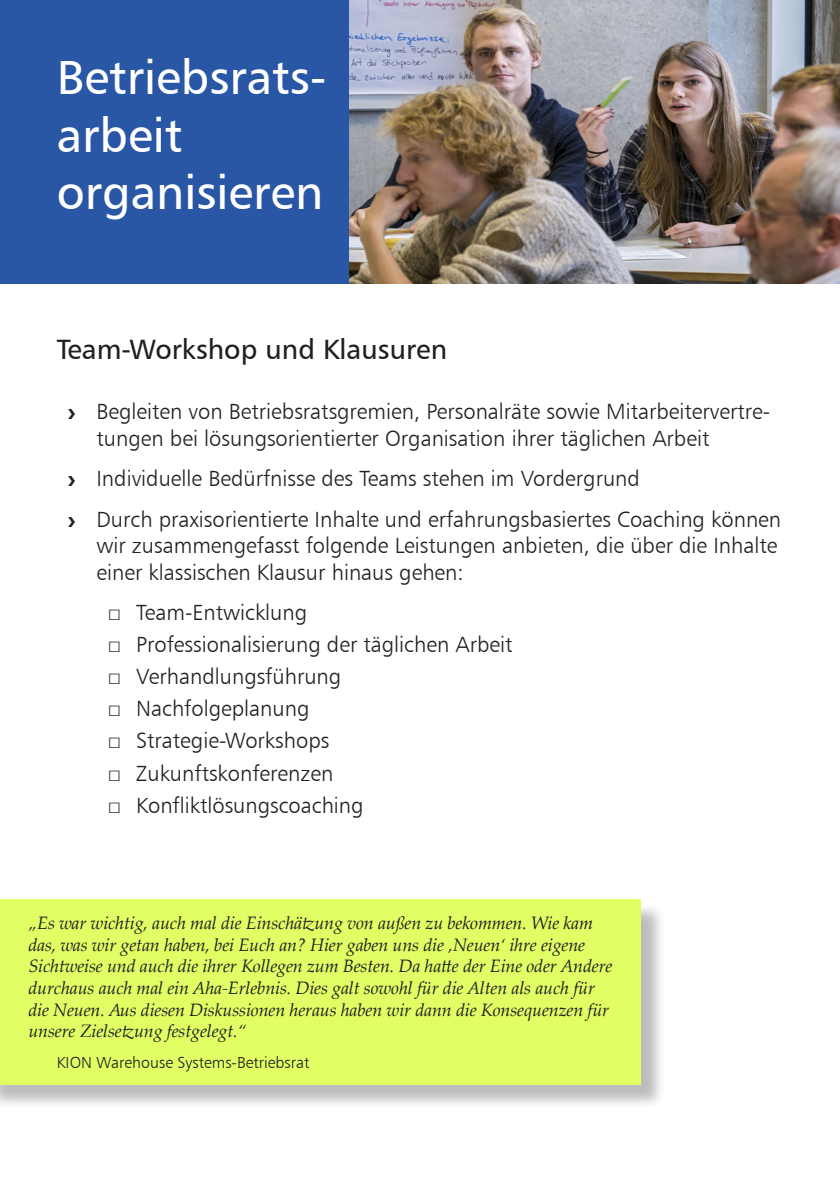
<style>
.page{position:relative;width:840px;height:1191px;background:#fff}
.page>*{position:absolute;margin:0;border:0;box-sizing:border-box;transform-origin:0 0}
.t1{font:48px/57.6px "Humanist 777 BT Roman B";color:#fff}
.Überschrift_1{font:28px "Humanist 777 BT Roman B";color:#231f20}
.t2{font:22px/26.4px "Humanist 777 BT Light B";color:#231f20}
.t3{font:italic 18px/21.6px "Palatino Linotype";letter-spacing:-.01em;color:#231f20}
.t4{font:16px "Humanist 777 BT Light B";color:#231f20}
.s1{font-family:"Gill Sans";font-weight:700}
.s2{font-family:"Palatino Linotype"}
</style>
<div class="page">
<div style="left:0;top:0;width:348px;height:283px;background:#2957a5"></div>
<div style="left:0;top:902px;width:665px;height:208px;background:#231f20;opacity:.3"></div>
<div style="left:0;top:899px;width:640px;height:185px;background:#e1ff64"></div>
<img style="left:349px;top:0;width:490px;height:283px">
<p class="t1" style="left:57px;top:47px;width:271px">Betriebsrats&shy;arbeit</p>
<p class="t1" style="left:57px;top:163px;width:268px">organisieren</p>
<p class="Überschrift_1" style="left:57px;top:331px;width:391px">Team-Workshop und Klausuren</p>
<p class="t2" style="left:96px;top:398px;width:675px;text-indent:-28px"><span class="s1">›</span> Begleiten von Betriebsratsgremien, Personalräte sowie Mitarbeitervertre&shy;tungen bei lösungsorientierter Organisation ihrer täglichen Arbeit</p>
<p class="t2" style="left:68px;top:465px;width:573px"><span class="s1">›</span> Individuelle Bedürfnisse des Teams stehen im Vordergrund</p>
<p class="t2" style="left:96px;top:505px;width:686px;text-indent:-28px"><span class="s1">›</span> Durch praxisorientierte Inhalte und erfahrungsbasiertes Coaching können wir zusammengefasst folgende Leistungen anbieten, die über die Inhalte einer klassischen Klausur hinaus gehen:</p>
<p class="t2" style="left:108px;top:599px;width:201px"><span class="s2">□</span> Team-Entwicklung</p>
<p class="t2" style="left:108px;top:631px;width:406px"><span class="s2">□</span> Professionalisierung der täglichen Arbeit</p>
<p class="t2" style="left:108px;top:663px;width:235px"><span class="s2">□</span> Verhandlungsführung</p>
<p class="t2" style="left:108px;top:695px;width:203px"><span class="s2">□</span> Nachfolgeplanung</p>
<p class="t2" style="left:108px;top:727px;width:223px"><span class="s2">□</span> Strategie-Workshops</p>
<p class="t2" style="left:108px;top:759px;width:227px"><span class="s2">□</span> Zukunftskonferenzen</p>
<p class="t2" style="left:108px;top:791px;width:257px"><span class="s2">□</span> Konfliktlösungscoaching</p>
<p class="t3" style="left:28px;top:911px;width:585px">„Es war wichtig, auch mal die Einschätzung von außen zu bekommen. Wie kam das, was wir getan haben, bei Euch an? Hier gaben uns die ‚Neuen‘ ihre eigene Sichtweise und auch die ihrer Kollegen zum Besten. Da hatte der Eine oder Andere durchaus auch mal ein Aha-Erlebnis. Dies galt sowohl für die Alten als auch für die Neuen. Aus diesen Diskussionen heraus haben wir dann die Konsequenzen für unsere Zielsetzung festgelegt.“</p>
<p class="t4" style="left:57px;top:1052px;width:254px">KION Warehouse Systems-Betriebsrat</p>
</div>
